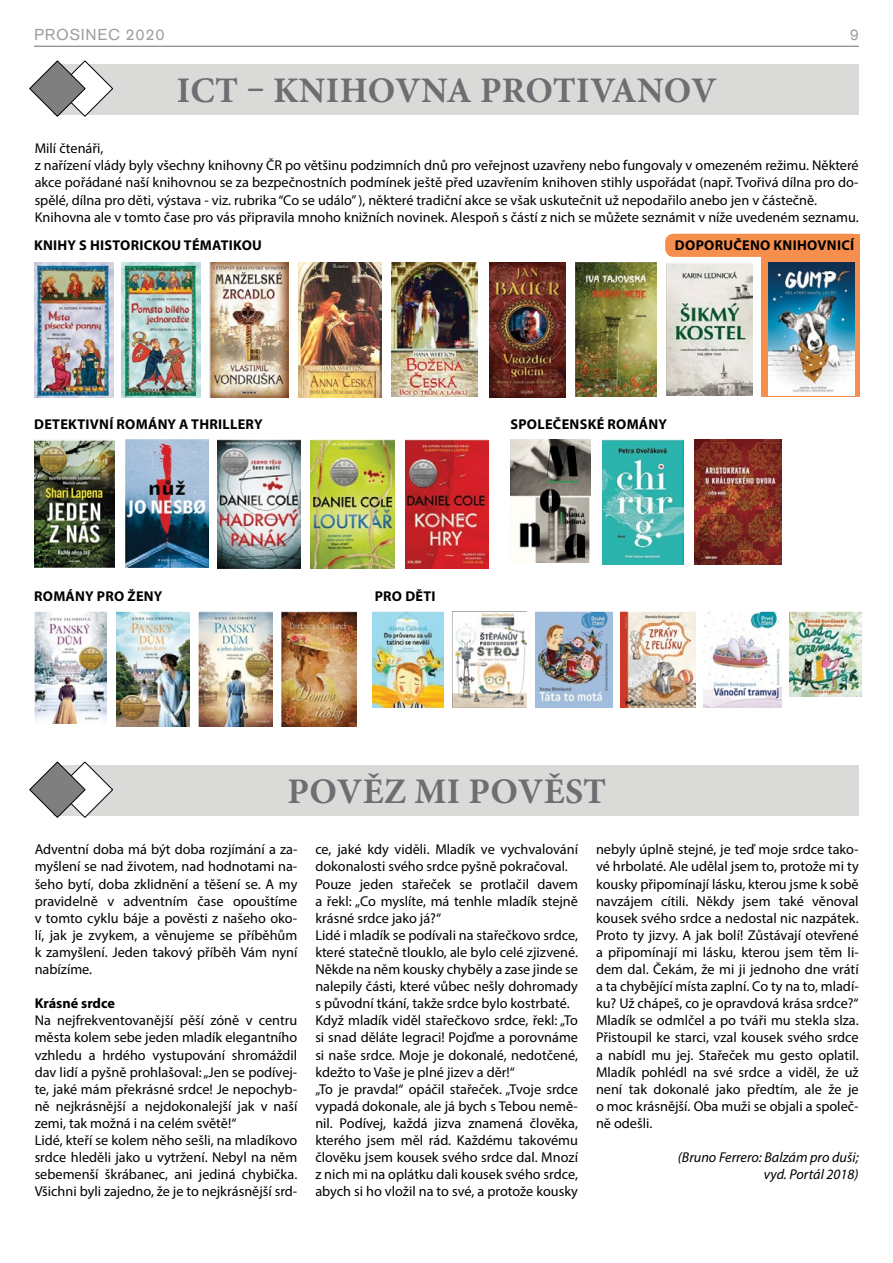
<style>
.page{position:relative;width:893px;height:1263px;background:#fff}
.page>*{position:absolute;margin:0;border:0;box-sizing:border-box;transform-origin:0 0}
.t1{font:700 36px "Minion Pro";letter-spacing:.01em;color:#6d6e71}
.t2{font:16.5px "Accius TEE";letter-spacing:.045em;color:#9d9fa2}
.t3{font:14.25px/17.1px "Myriad Pro";color:#000}
.t4{font:700 14.25px "Myriad Pro";letter-spacing:.02em;color:#000}
.t5{font:italic 14.25px/17.1px "Myriad Pro";color:#000;text-align:right}
.t6{font:700 14.25px "Myriad Pro";color:#000}
</style>
<div class="page">
<hr style="left:34px;top:46px;width:825px;height:1px;background:#6d6e71">
<div style="left:665px;top:234px;width:194px;height:23px;background:#f68e4d;border-radius:9px"></div>
<div style="left:761px;top:234px;width:98px;height:162px;background:#f68e4d"></div>
<div style="left:53px;top:766px;width:805px;height:50px;background:#dadad9"></div>
<svg style="left:29px;top:761px;width:84px;height:57px"></svg>
<div style="left:53px;top:65px;width:805px;height:50px;background:#dadad9"></div>
<svg style="left:29px;top:60px;width:84px;height:57px"></svg>
<img style="left:34px;top:262px;width:79px;height:135px">
<img style="left:34px;top:440px;width:81px;height:128px">
<img style="left:510px;top:440px;width:81px;height:123px">
<img style="left:34px;top:612px;width:72px;height:112px">
<img style="left:789px;top:612px;width:72px;height:84px">
<img style="left:392px;top:262px;width:86px;height:135px">
<img style="left:405px;top:440px;width:83px;height:128px">
<img style="left:122px;top:262px;width:79px;height:135px">
<img style="left:126px;top:440px;width:82px;height:128px">
<img style="left:602px;top:440px;width:81px;height:124px">
<img style="left:116px;top:612px;width:74px;height:114px">
<img style="left:373px;top:612px;width:70px;height:95px">
<img style="left:489px;top:262px;width:77px;height:135px">
<img style="left:210px;top:262px;width:79px;height:135px">
<img style="left:768px;top:262px;width:86px;height:134px">
<img style="left:218px;top:440px;width:82px;height:128px">
<img style="left:694px;top:440px;width:87px;height:124px">
<img style="left:198px;top:612px;width:74px;height:114px">
<img style="left:453px;top:613px;width:74px;height:95px">
<img style="left:620px;top:612px;width:76px;height:96px">
<img style="left:575px;top:262px;width:81px;height:135px">
<img style="left:298px;top:262px;width:83px;height:135px">
<img style="left:310px;top:440px;width:85px;height:128px">
<img style="left:281px;top:612px;width:76px;height:115px">
<img style="left:535px;top:612px;width:78px;height:96px">
<img style="left:703px;top:612px;width:79px;height:96px">
<img style="left:667px;top:263px;width:86px;height:133px">
<p class="t2" style="left:34px;top:25px;width:132px">PROSINEC 2020</p>
<p class="t2" style="left:850px;top:25px;width:11px">9</p>
<h1 class="t1" style="left:177px;top:65px;width:191px">ICT – KNIHOV</h1>
<h1 class="t1" style="left:421px;top:65px;width:84px">NA PROT</h1>
<h1 class="t1" style="left:576px;top:65px;width:115px">IVANOV</h1>
<p class="t3" style="left:35px;top:140px;width:826px">Milí čtenáři,<br>z nařízení vlády byly všechny knihovny ČR po většinu podzimních dnů pro veřejnost uzavřeny nebo fungovaly v omezeném režimu. Některé akce pořádané naší knihovnou se za bezpečnostních podmínek ještě před uzavřením knihoven stihly uspořádat (např. Tvořivá dílna pro do&shy;spělé, dílna pro děti, výstava - viz. rubrika “Co se událo” ), některé tradiční akce se však uskutečnit už nepodařilo anebo jen v částečně.<br>Knihovna ale v tomto čase pro vás připravila mnoho knižních novinek. Alespoň s částí z nich se můžete seznámit v níže uvedeném seznamu.</p>
<p class="t4" style="left:34px;top:236px;width:229px">KNIHY S HISTORICKOU TÉMATIKOU</p>
<p class="t4" style="left:675px;top:236px;width:181px">DOPORUČENO KNIHOVNICÍ</p>
<p class="t4" style="left:34px;top:415px;width:230px">DETEKTIVNÍ ROMÁNY A THRILLERY</p>
<p class="t4" style="left:510px;top:415px;width:158px">SPOLEČENSKÉ ROMÁNY</p>
<p class="t4" style="left:34px;top:587px;width:130px">ROMÁNY PRO ŽENY</p>
<p class="t4" style="left:375px;top:587px;width:62px">PRO DĚTI</p>
<h1 class="t1" style="left:287px;top:766px;width:299px">POVĚZ MI POVĚST</h1>
<p class="t3" style="left:35px;top:841px;width:264px;text-align:justify">Adventní doba má být doba rozjímání a za&shy;myšlení se nad životem, nad hodnotami na&shy;šeho bytí, doba zklidnění a těšení se. A my pravidelně v adventním čase opouštíme v tomto cyklu báje a pověsti z našeho oko&shy;lí, jak je zvykem, a věnujeme se příběhům k zamyšlení. Jeden takový příběh Vám nyní nabízíme.</p>
<p class="t6" style="left:35px;top:994px;width:82px">Krásné srdce</p>
<p class="t3" style="left:35px;top:1012px;width:264px">Na nejfrekventovanější pěší zóně v centru města kolem sebe jeden mladík elegantního vzhledu a hrdého vystupování shromáždil dav lidí a pyšně prohlašoval: „Jen se podívej&shy;te, jaké mám překrásné srdce! Je nepochyb&shy;ně nejkrásnější a nejdokonalejší jak v naší zemi, tak možná i na celém světě!“<br>Lidé, kteří se kolem něho sešli, na mladíkovo srdce hleděli jako u vytržení. Nebyl na něm sebemenší škrábanec, ani jediná chybička.<br>Všichni byli zajedno, že je to nejkrásnější srd-</p>
<p class="t3" style="left:315px;top:841px;width:264px">ce, jaké kdy viděli. Mladík ve vychvalování dokonalosti svého srdce pyšně pokračoval.<br>Pouze jeden stařeček se protlačil davem a řekl: „Co myslíte, má tenhle mladík stejně krásné srdce jako já?“<br>Lidé i mladík se podívali na stařečkovo srdce, které statečně tlouklo, ale bylo celé zjizvené.<br>Někde na něm kousky chyběly a zase jinde se nalepily části, které vůbec nešly dohromady s původní tkání, takže srdce bylo kostrbaté.<br>Když mladík viděl stařečkovo srdce, řekl: „To si snad děláte legraci! Pojďme a porovnáme si naše srdce. Moje je dokonalé, nedotčené, kdežto to Vaše je plné jizev a děr!“<br>„To je pravda!“ opáčil stařeček. „Tvoje srdce vypadá dokonale, ale já bych s Tebou nemě&shy;nil. Podívej, každá jizva znamená člověka, kterého jsem měl rád. Každému takovému člověku jsem kousek svého srdce dal. Mnozí z nich mi na oplátku dali kousek svého srdce, abych si ho vložil na to své, a protože kousky</p>
<p class="t3" style="left:596px;top:841px;width:264px;text-align:justify">nebyly úplně stejné, je teď moje srdce tako&shy;vé hrbolaté. Ale udělal jsem to, protože mi ty kousky připomínají lásku, kterou jsme k sobě navzájem cítili. Někdy jsem také věnoval kousek svého srdce a nedostal nic nazpátek.<br>Proto ty jizvy. A jak bolí! Zůstávají otevřené a připomínají mi lásku, kterou jsem těm li&shy;dem dal. Čekám, že mi ji jednoho dne vrátí a ta chybějící místa zaplní. Co ty na to, mladí&shy;ku? Už chápeš, co je opravdová krása srdce?“ Mladík se odmlčel a po tváři mu stekla slza.<br>Přistoupil ke starci, vzal kousek svého srdce a nabídl mu jej. Stařeček mu gesto oplatil.<br>Mladík pohlédl na své srdce a viděl, že už není tak dokonalé jako předtím, ale že je o moc krásnější. Oba muži se objali a společ&shy;ně odešli.</p>
<p class="t5" style="left:678px;top:1148px;width:182px">(Bruno Ferrero: Balzám pro duši; vyd. Portál 2018)</p>
</div>
